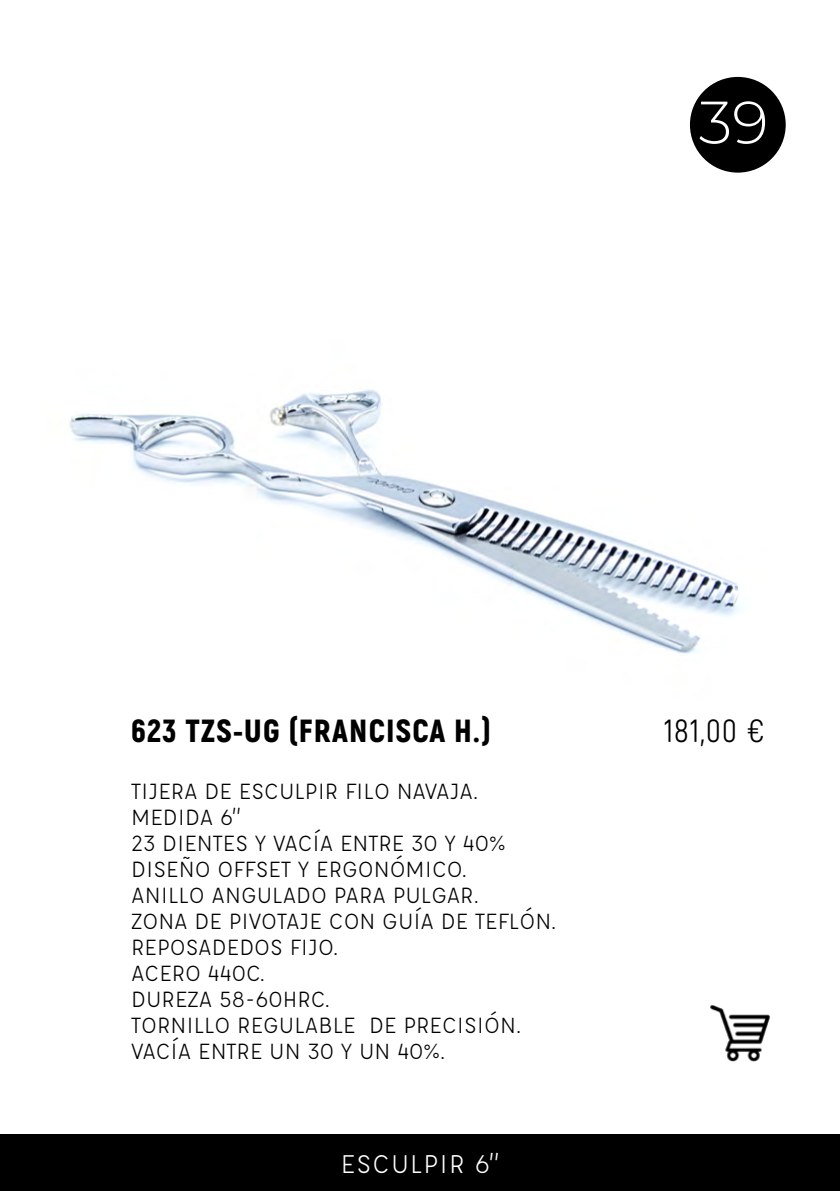
<style>
.page{position:relative;width:840px;height:1191px;background:#fff}
.page>*{position:absolute;margin:0;border:0;box-sizing:border-box;transform-origin:0 0}
.t1{font:300 60px "Montserrat";color:#fff}
.t2{font:900 32px "Akrobat";letter-spacing:.04em;color:#000}
.t3{font:32px "Akrobat";color:#000}
.t4{font:28px "Affogato";letter-spacing:.04em;color:#fff}
.t5{font:24px/26px "Affogato";color:#000}
</style>
<div class="page">
<div style="left:0;top:1134px;width:839px;height:57px;background:#000"></div>
<img style="left:69px;top:389px;width:671px;height:265px">
<div style="left:689px;top:77px;width:96px;height:96px;background:#000;border-radius:50%"></div>
<img style="left:710px;top:1005px;width:60px;height:57px">
<h1 class="t1" style="left:698px;top:82px;width:71px">39</h1>
<h2 class="t2" style="left:131px;top:710px;width:361px">623 TZS-UG (FRANCISCA H.)</h2>
<p class="t5" style="left:131px;top:777px;width:426px">TIJERA DE ESCULPIR FILO NAVAJA.<br>MEDIDA 6”<br>23 DIENTES Y VACÍA ENTRE 30 Y 40%<br>DISEÑO OFFSET Y ERGONÓMICO.<br>ANILLO ANGULADO PARA PULGAR.<br>ZONA DE PIVOTAJE CON GUÍA DE TEFLÓN.<br>REPOSADEDOS FIJO.<br>ACERO 440C.<br>DUREZA 58-60HRC.<br>TORNILLO REGULABLE DE PRECISIÓN.<br>VACÍA ENTRE UN 30 Y UN 40%.</p>
<p class="t4" style="left:340px;top:1146px;width:160px">ESCULPIR 6”</p>
<h2 class="t3" style="left:663px;top:711px;width:101px">181,00 €</h2>
</div>
